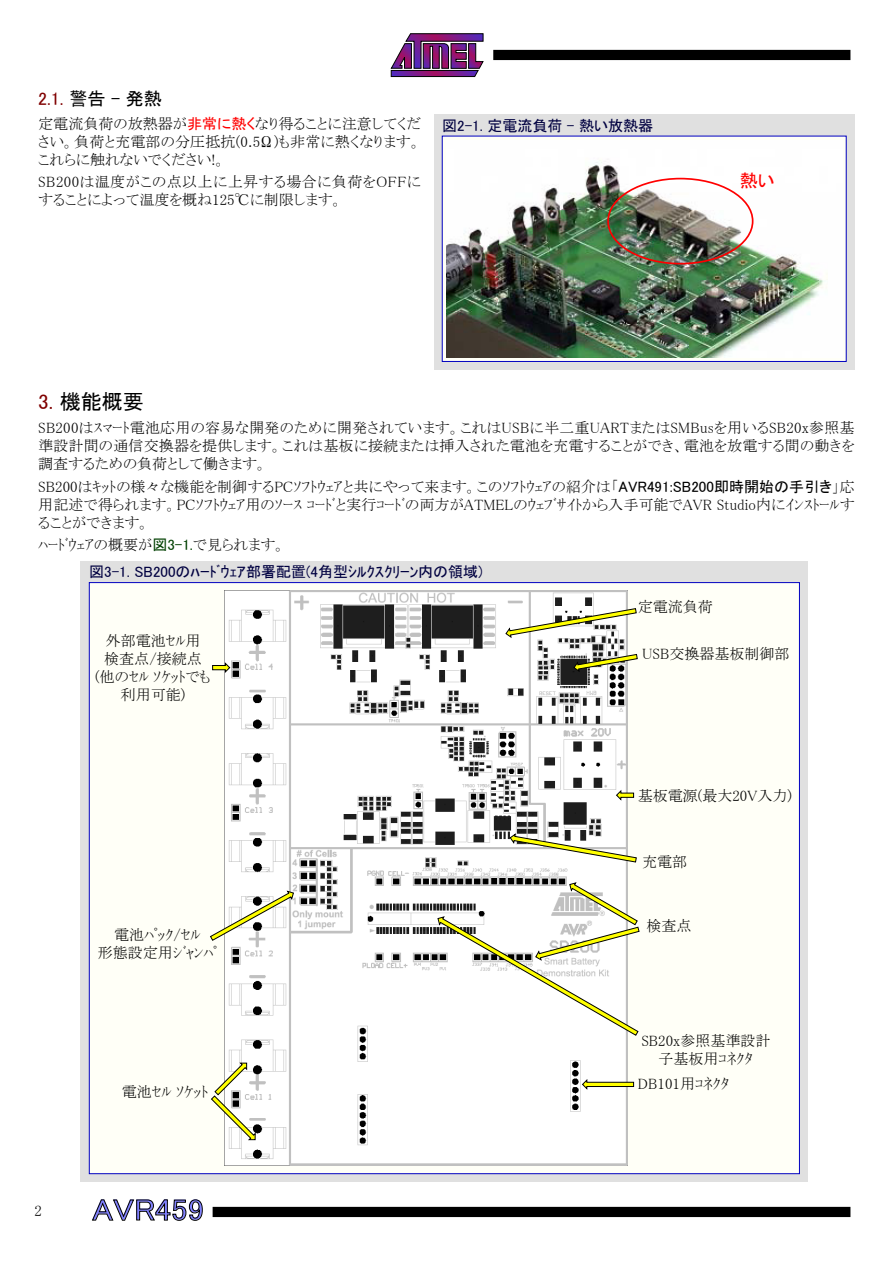
<style>
.page{position:relative;width:893px;height:1263px;background:#fff}
.page>*{position:absolute;margin:0;border:0;box-sizing:border-box;transform-origin:0 0}
.t1{font:30px "MS P Gothic";color:#8080ff;scale:1.1 1}
.t2{font:21px "MS P Gothic";color:#000}
.t3{font:18px "MS P Gothic";color:#000}
.t4{font:18px "MS P Gothic";color:#f00}
.t5{font:15px/18px "MS P Mincho";color:#000;text-align:justify}
.t6{font:15px "MS P Gothic";color:#000040}
.t7{font:15px/18px "MS P Mincho";letter-spacing:.03em;color:#000}
.s1{color:#800000}
.s2{font-family:"MS P Gothic";color:#f00}
.s3{font-family:"MS P Gothic"}
.s4{font-family:"MS P Gothic";color:#004000}
</style>
<div class="page">
<svg style="left:390px;top:33px;width:94px;height:44px"></svg>
<div style="left:493px;top:50px;width:357px;height:10px;background:#000"></div>
<div style="left:213px;top:1207px;width:637px;height:10px;background:#000"></div>
<svg style="left:92px;top:1199px;width:111px;height:22px"></svg>
<div style="left:434px;top:115px;width:421px;height:255px;background:#e0e0e0"></div>
<div style="left:442px;top:136px;width:404px;height:225px;background:#fefefe"></div>
<div style="left:442px;top:136px;width:405px;height:226px;border:1px solid #0000c0"></div>
<img style="left:446px;top:162px;width:378px;height:195px">
<div style="left:607px;top:178px;width:146px;height:86px;border:2px solid #f00;border-radius:50%"></div>
<div style="left:81px;top:561px;width:727px;height:621px;background:#e0e0e0"></div>
<div style="left:89px;top:583px;width:710px;height:591px;background:#fffff7"></div>
<img style="left:225px;top:590px;width:402px;height:575px">
<svg style="left:212px;top:662px;width:18px;height:11px"></svg>
<svg style="left:210px;top:891px;width:84px;height:50px"></svg>
<svg style="left:211px;top:1063px;width:45px;height:77px"></svg>
<svg style="left:582px;top:1079px;width:52px;height:11px"></svg>
<svg style="left:505px;top:608px;width:132px;height:30px"></svg>
<svg style="left:573px;top:654px;width:65px;height:18px"></svg>
<svg style="left:616px;top:790px;width:18px;height:10px"></svg>
<svg style="left:510px;top:833px;width:127px;height:29px"></svg>
<svg style="left:437px;top:882px;width:202px;height:154px"></svg>
<p class="t3" style="left:38px;top:89px;width:125px"><span class="s1">2.1.</span> 警告 - 発熱</p>
<p class="t5" style="left:38px;top:114px;width:384px">定電流負荷の放熱器が<span class="s2">非常に熱く</span>なり得ることに注意してください。負荷と充電部の分圧抵抗(0.5Ω)も非常に熱くなります。これらに触れないでください!。</p>
<p class="t7" style="left:38px;top:173px;width:384px">SB200は温度がこの点以上に上昇する場合に負荷をOFFにすることによって温度を概ね125℃に制限します。</p>
<p class="t6" style="left:442px;top:118px;width:212px">図2-1. 定電流負荷 - 熱い放熱器</p>
<p class="t4" style="left:740px;top:172px;width:37px">熱い</p>
<h2 class="t2" style="left:38px;top:391px;width:107px"><span class="s1">3.</span> 機能概要</h2>
<p class="t5" style="left:38px;top:419px;width:818px">SB200はｽﾏｰﾄ電池応用の容易な開発のために開発されています。これはUSBに半二重UARTまたはSMBusを用いるSB20x参照基準設計間の通信交換器を提供します。これは基板に接続または挿入された電池を充電することができ、電池を放電する間の動きを調査するための負荷として働きます。</p>
<p class="t5" style="left:38px;top:477px;width:818px">SB200はｷｯﾄの様々な機能を制御するPCｿﾌﾄｳｪｱと共にやって来ます。このｿﾌﾄｳｪｱの紹介は「<span class="s3">AVR491:SB200即時開始の手引き</span>」応用記述で得られます。PCｿﾌﾄｳｪｱ用のｿｰｽ ｺｰﾄﾞと実行ｺｰﾄﾞの両方がATMELのｳｪﾌﾞｻｲﾄから入手可能でAVR Studio内にｲﾝｽﾄｰﾙすることができます。</p>
<p class="t5" style="left:38px;top:536px;width:249px">ﾊｰﾄﾞｳｪｱの概要が<span class="s4">図3-1.</span>で見られます。</p>
<p class="t6" style="left:89px;top:564px;width:395px">図3-1. SB200のﾊｰﾄﾞｳｪｱ部署配置(4角型ｼﾙｸｽｸﾘｰﾝ内の領域)</p>
<p class="t5" style="left:95px;top:632px;width:117px;text-align:center">外部電池ｾﾙ用<br>検査点/接続点<br>(他のｾﾙ ｿｹｯﾄでも利用可能)</p>
<p class="t5" style="left:98px;top:925px;width:120px;text-align:center">電池ﾊﾟｯｸ/ｾﾙ<br>形態設定用ｼﾞｬﾝﾊﾟ</p>
<p class="t5" style="left:122px;top:1083px;width:88px">電池ｾﾙ ｿｹｯﾄ</p>
<p class="t5" style="left:35px;top:1202px;width:9px">2</p>
<h1 class="t1" style="left:92px;top:1195px;width:103px">AVR459</h1>
<p class="t5" style="left:638px;top:598px;width:76px">定電流負荷</p>
<p class="t5" style="left:642px;top:645px;width:149px">USB交換器基板制御部</p>
<p class="t5" style="left:638px;top:786px;width:156px">基板電源(最大20V入力)</p>
<p class="t5" style="left:642px;top:852px;width:46px">充電部</p>
<p class="t5" style="left:646px;top:917px;width:46px">検査点</p>
<p class="t5" style="left:641px;top:1032px;width:130px;text-align:center">SB20x参照基準設計子基板用ｺﾈｸﾀ</p>
<p class="t5" style="left:638px;top:1074px;width:93px">DB101用ｺﾈｸﾀ</p>
</div>
